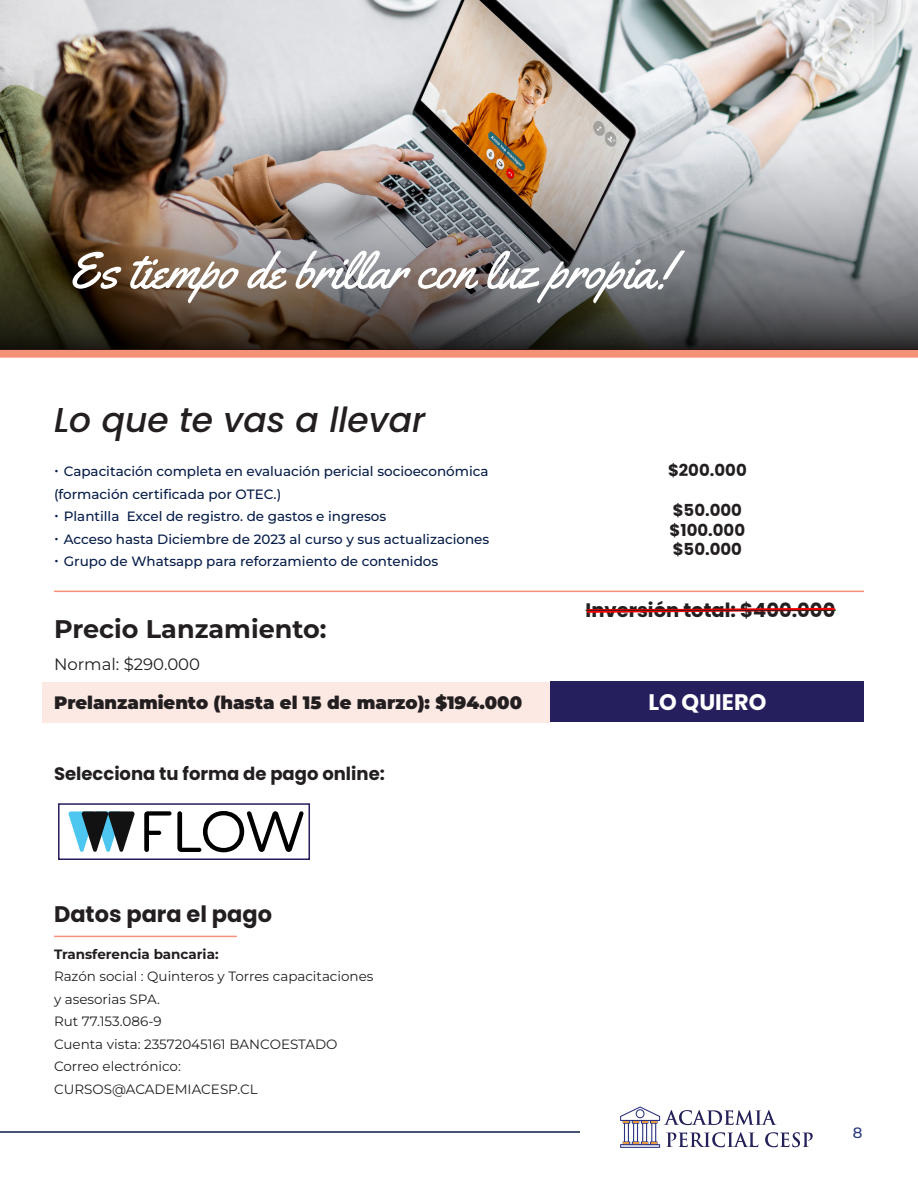
<style>
.page{position:relative;width:918px;height:1188px;background:#fff}
.page>*{position:absolute;margin:0;border:0;box-sizing:border-box;transform-origin:0 0}
.Heading_21{font:51px "Yellowtail";color:#fff}
.t1{font:italic 500 34.5px "Poppins";color:#231f20}
.t2{font:700 25.5px "Montserrat";color:#231f20}
.t3{font:700 22.5px "Poppins";color:#231f20}
.t4{font:700 22.5px "Poppins";color:#fff}
.t5{font:700 19.5px "Poppins";color:#231f20}
.t6{font:900 18px "Montserrat";color:#231f20}
.t7{font:700 18px "Poppins";color:#231f20}
.t8{font:700 16.5px "Poppins";color:#231f20}
.t9{font:16.5px "Montserrat";color:#231f20}
.t10{font:500 15px "Montserrat";color:#26397c}
.t11{font:500 13.5px "Montserrat";color:#061c48}
.t12{font:13.5px "Montserrat";color:#231f20}
.t13{font:700 13.5px "Montserrat";color:#231f20}
.s1{font-size:18px}
</style>
<div class="page">
<hr style="left:0;top:1131px;width:580px;height:2px;background:#061c48">
<svg style="left:620px;top:1107px;width:193px;height:41px"></svg>
<div style="left:43px;top:682px;width:508px;height:40px;background:#fde9e4"></div>
<svg style="left:0;top:350px;width:918px;height:8px;background:#f5957d"></svg>
<img style="left:0;top:0;width:918px;height:92px">
<svg style="left:585px;top:607px;width:251px;height:6px"></svg>
<hr style="left:586px;top:610px;width:249px;height:1px;background:#231f20">
<hr style="left:54px;top:591px;width:810px;height:1px;background:#f59177">
<img style="left:0;top:92px;width:918px;height:258px">
<div style="left:551px;top:682px;width:313px;height:40px;background:#251f5d"></div>
<svg style="left:144px;top:811px;width:160px;height:41px"></svg>
<svg style="left:68px;top:811px;width:67px;height:41px"></svg>
<div style="left:58px;top:803px;width:252px;height:57px;border:2px solid #251f5d"></div>
<hr style="left:54px;top:936px;width:183px;height:1px;background:#f59177">
<p class="Heading_21" style="left:68px;top:238px;width:605px">Es tiempo de brillar con luz propia!</p>
<p class="t1" style="left:54px;top:400px;width:373px">Lo que te vas a llevar</p>
<p class="t11" style="left:54px;top:462px;width:436px"><span class="s1">·</span> Capacitación completa en evaluación pericial socioeconómica</p>
<p class="t11" style="left:54px;top:485px;width:229px">(formación certificada por OTEC.)</p>
<p class="t11" style="left:54px;top:507px;width:334px"><span class="s1">·</span> Plantilla Excel de registro. de gastos e ingresos</p>
<p class="t11" style="left:54px;top:530px;width:437px"><span class="s1">·</span> Acceso hasta Diciembre de 2023 al curso y sus actualizaciones</p>
<p class="t11" style="left:54px;top:552px;width:386px"><span class="s1">·</span> Grupo de Whatsapp para reforzamiento de contenidos</p>
<p class="t2" style="left:54px;top:612px;width:274px">Precio Lanzamiento:</p>
<p class="t9" style="left:54px;top:653px;width:148px">Normal: $290.000</p>
<p class="t6" style="left:54px;top:690px;width:470px">Prelanzamiento (hasta el 15 de marzo): $194.000</p>
<p class="t7" style="left:54px;top:763px;width:332px">Selecciona tu forma de pago online:</p>
<p class="t8" style="left:668px;top:461px;width:80px">$200.000</p>
<p class="t8" style="left:673px;top:500px;width:71px">$50.000</p>
<p class="t8" style="left:670px;top:520px;width:77px">$100.000</p>
<p class="t8" style="left:673px;top:540px;width:71px">$50.000</p>
<p class="t5" style="left:586px;top:599px;width:251px">Inversión total: $400.000</p>
<p class="t4" style="left:648px;top:689px;width:119px">LO QUIERO</p>
<p class="t3" style="left:54px;top:901px;width:220px">Datos para el pago</p>
<p class="t13" style="left:54px;top:945px;width:166px">Transferencia bancaria:</p>
<p class="t12" style="left:54px;top:967px;width:321px">Razón social : Quinteros y Torres capacitaciones</p>
<p class="t12" style="left:54px;top:990px;width:108px">y asesorias SPA.</p>
<p class="t12" style="left:54px;top:1012px;width:109px">Rut 77.153.086-9</p>
<p class="t12" style="left:54px;top:1035px;width:285px">Cuenta vista: 23572045161 BANCOESTADO</p>
<p class="t12" style="left:54px;top:1057px;width:128px">Correo electrónico:</p>
<p class="t12" style="left:54px;top:1080px;width:205px">CURSOS@ACADEMIACESP.CL</p>
<p class="t10" style="left:853px;top:1123px;width:11px">8</p>
</div>
